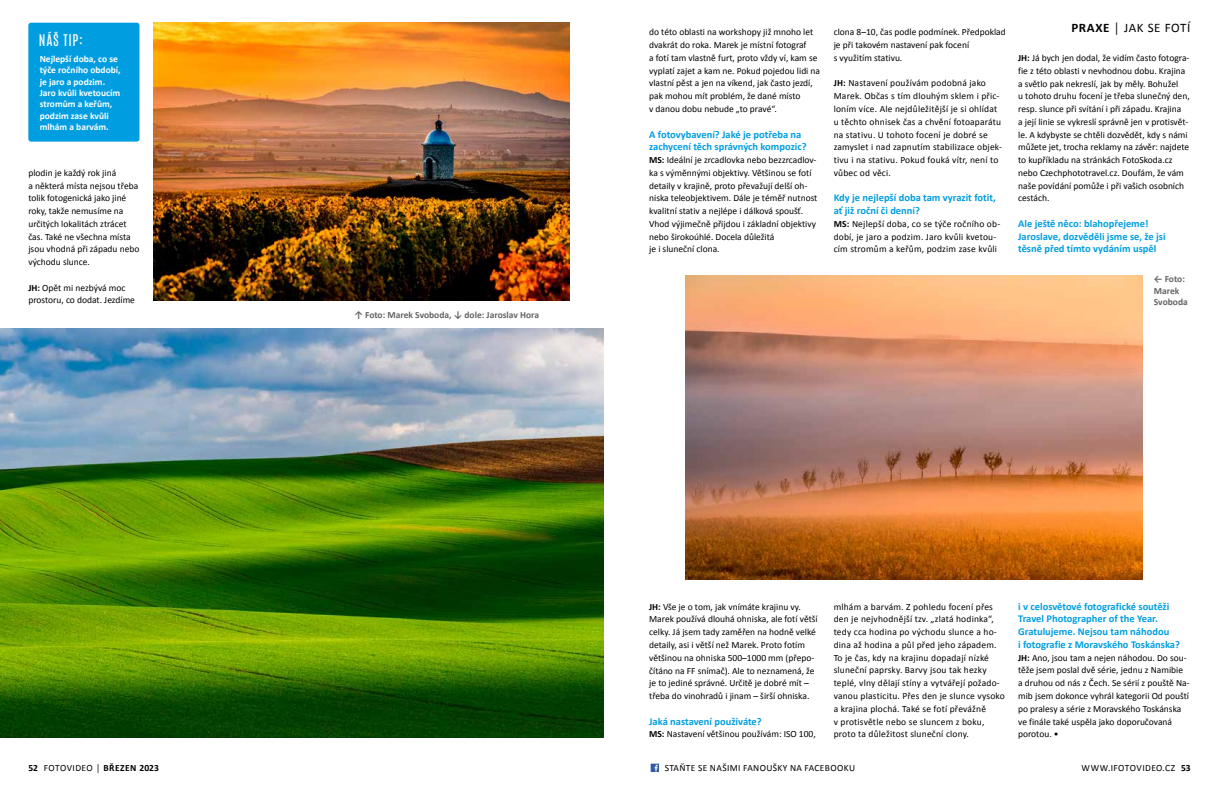
<style>
.page{position:relative;width:1219px;height:794px;background:#fff}
.page>*{position:absolute;margin:0;border:0;box-sizing:border-box;transform-origin:0 0}
.t1{font:13.5px "Antonio";letter-spacing:.05em;color:#fff}
.t2{font:13px "Calibri";letter-spacing:.035em;color:#000}
.t3{font:700 10.5px/12.8px "Calibri";color:#009ee0}
.t4{font:9.5px/12.8px "Calibri";color:#000}
.t5{font:9.5px/12.8px "Calibri";letter-spacing:.02em;color:#000}
.t6{font:700 9.5px/11.4px "Calibri";color:#fff}
.t7{font:700 9.5px/11.4px "Calibri";color:#646467}
.t8{font:9.5px "Calibri";letter-spacing:.04em;color:#000}
.t9{font:700 9.5px "Calibri";letter-spacing:.045em;color:#000}
.t10{font:9.5px "Calibri";letter-spacing:.045em;color:#000}
.s1{font-weight:700}
.s2{font-weight:400}
</style>
<div class="page">
<svg style="left:651px;top:763px;width:8px;height:9px"></svg>
<svg style="left:655px;top:765px;width:3px;height:6px"></svg>
<img style="left:0;top:329px;width:604px;height:408px">
<img style="left:686px;top:275px;width:457px;height:304px">
<div style="left:28px;top:23px;width:111px;height:119px;background:#009ee0;border-radius:3px"></div>
<img style="left:153px;top:23px;width:417px;height:277px">
<h1 class="t1" style="left:39px;top:31px;width:45px">náš tip:</h1>
<p class="t6" style="left:40px;top:53px;width:83px">Nejlepší doba, co se týče ročního období, je jaro a podzim.<br>Jaro kvůli kvetoucím stromům a keřům, podzim zase kvůli mlhám a barvám.</p>
<p class="t4" style="left:28px;top:166px;width:113px">plodin je každý rok jiná<br>a některá místa nejsou třeba tolik fotogenická jako jiné roky, takže nemusíme na určitých lokalitách ztrácet čas. Také ne všechna místa jsou vhodná při západu nebo východu slunce.</p>
<p class="t4" style="left:28px;top:281px;width:108px"><span class="s1">JH:</span> Opět mi nezbývá moc prostoru, co dodat. Jezdíme</p>
<p class="t7" style="left:354px;top:309px;width:186px">↑ Foto: Marek Svoboda, ↓ dole: Jaroslav Hora</p>
<p class="t4" style="left:649px;top:26px;width:172px">do této oblasti na workshopy již mnoho let dvakrát do roka. Marek je místní fotograf<br>a fotí tam vlastně furt, proto vždy ví, kam se vyplatí zajet a kam ne. Pokud pojedou lidi na vlastní pěst a jen na víkend, jak často jezdí, pak mohou mít problém, že dané místo<br>v danou dobu nebude „to pravé“.</p>
<p class="t3" style="left:649px;top:128px;width:159px">A fotovybavení? Jaké je potřeba na zachycení těch správných kompozic?</p>
<p class="t4" style="left:649px;top:153px;width:170px"><span class="s1">MS:</span> Ideální je zrcadlovka nebo bezzrcadlov&shy;ka s výměnnými objektivy. Většinou se fotí detaily v krajině, proto převažují delší oh&shy;niska teleobjektivem. Dále je téměř nutnost kvalitní stativ a nejlépe i dálková spoušť.<br>Vhod výjimečně přijdou i základní objektivy nebo širokoúhlé. Docela důležitá<br>je i sluneční clona.</p>
<p class="t4" style="left:834px;top:26px;width:174px">clona 8–10, čas podle podmínek. Předpoklad je při takovém nastavení pak focení<br>s využitím stativu.</p>
<p class="t5" style="left:834px;top:77px;width:170px"><span class="s1">JH:</span> Nastavení používám podobná jako Marek. Občas s tím dlouhým sklem i přic&shy;loním více. Ale nejdůležitější je si ohlídat u těchto ohnisek čas a chvění fotoaparátu na stativu. U tohoto focení je dobré se zamyslet i nad zapnutím stabilizace objek&shy;tivu i na stativu. Pokud fouká vítr, není to vůbec od věci.</p>
<p class="t3" style="left:834px;top:191px;width:164px">Kdy je nejlepší doba tam vyrazit fotit, ať již roční či denní?</p>
<p class="t5" style="left:834px;top:217px;width:168px"><span class="s1">MS:</span> N ejlepší doba, co se týče ročního ob&shy;dobí, je jaro a podzim. Jaro kvůli kvetou&shy;cím stromům a keřům, podzim zase kvůli</p>
<h2 class="t2" style="left:1071px;top:20px;width:120px"><span class="s1">praxe</span> │ jak se fotí</h2>
<p class="t4" style="left:1018px;top:51px;width:173px"><span class="s1">JH:</span> Já bych jen dodal, že vidím často fotogra&shy;fie z této oblasti v nevhodnou dobu. Krajina a světlo pak nekreslí, jak by měly. Bohužel<br>u tohoto druhu focení je třeba slunečný den, resp. slunce při svítání i při západu. Krajina<br>a její linie se vykreslí správně jen v protisvět&shy;le. A kdybyste se chtěli dozvědět, kdy s námi můžete jet, trocha reklamy na závěr: najdete to kupříkladu na stránkách FotoSkoda.cz nebo Czechphototravel.cz. Doufám, že vám naše povídání pomůže i při vašich osobních cestách.</p>
<p class="t3" style="left:1018px;top:217px;width:149px">Ale ještě něco: blahopřejeme!<br>Jaroslave, dozvěděli jsme se, že jsi těsně před tímto vydáním uspěl</p>
<p class="t7" style="left:1154px;top:273px;width:35px">← Foto:<br>Marek<br>Svoboda</p>
<p class="t4" style="left:649px;top:600px;width:170px"><span class="s1">JH:</span> Vše je o tom, jak vnímáte krajinu vy.<br>Marek používá dlouhá ohniska, ale fotí větší celky. Já jsem tady zaměřen na hodně velké detaily, asi i větší než Marek. Proto fotím většinou na ohniska 500–1000 mm (přepo&shy;čítáno na FF snímač). Ale to neznamená, že je to jediné správné. U rčitě je dobré mít – třeba do vinohradů i jinam – širší ohniska.</p>
<p class="t3" style="left:649px;top:714px;width:114px">Jaká nastavení používáte?</p>
<p class="t4" style="left:649px;top:727px;width:168px"><span class="s1">MS:</span> N astavení většinou používám: I SO 100,</p>
<p class="t5" style="left:834px;top:600px;width:173px">mlhám a barvám. Z pohledu focení přes den je nejvhodnější tzv. „zlatá hodinka“, tedy cca hodina po východu slunce a ho&shy;dina až hodina a půl před jeho západem.<br>To je čas, kdy na krajinu dopadají nízké sluneční paprsky. Barvy jsou tak hezky teplé, vlny dělají stíny a vytvářejí požado&shy;vanou plasticitu. Přes den je slunce vysoko a krajina plochá. Také se fotí převážně<br>v protisvětle nebo se sluncem z boku, proto ta důležitost sluneční clony.</p>
<p class="t3" style="left:1018px;top:600px;width:163px">i v celosvětové fotografické soutěži Travel Photographer of the Year.<br>Gratulujeme. Nejsou tam náhodou<br>i fotografie z Moravského Toskánska?</p>
<p class="t4" style="left:1018px;top:651px;width:173px"><span class="s1">JH:</span> Ano, jsou tam a nejen náhodou. Do sou&shy;těže jsem poslal dvě série, jednu z Namibie a druhou od nás z Čech. Se sérií z pouště Na&shy;mib jsem dokonce vyhrál kategorii Od pouští po pralesy a série z Moravského Toskánska ve finále také uspěla jako doporučovaná porotou. •</p>
<p class="t9" style="left:28px;top:762px;width:132px">52 <span class="s2">FotoVideo │</span> březen 2023</p>
<p class="t10" style="left:1082px;top:762px;width:110px">www.ifotovideo.cz <span class="s1">53</span></p>
<p class="t8" style="left:665px;top:762px;width:192px">staňte se našim i fanoušky na facebooku</p>
</div>
